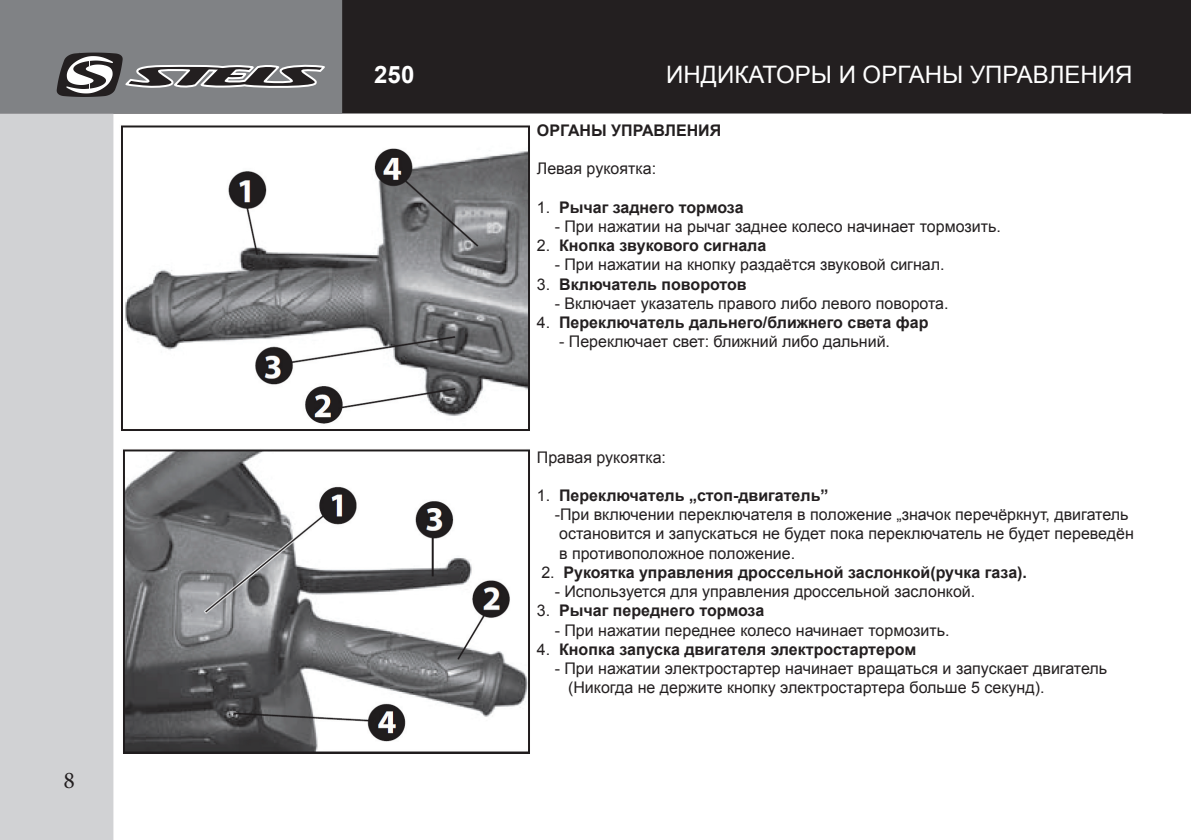
<style>
.page{position:relative;width:1191px;height:840px;background:#fff}
.page>*{position:absolute;margin:0;border:0;box-sizing:border-box;transform-origin:0 0}
.t1{font:24px "Arial";color:#fff}
.t2{font:700 24px "Arial";color:#fff}
.t3{font:24px "Minion Pro";color:#231f20}
.t4{font:16px "Arial";color:#231f20}
.t5{font:700 16px "Arial";color:#231f20}
.s1{font-weight:400}
</style>
<div class="page">
<div style="left:342px;top:0;width:820px;height:113px;background:#231f20"></div>
<div style="left:0;top:113px;width:113px;height:726px;background:#d1d2d4"></div>
<svg style="left:0;top:0;width:342px;height:113px;background:#7e8082"></svg>
<div style="left:1162px;top:0;width:29px;height:113px;background:#231f20"></div>
<img style="left:121px;top:125px;width:409px;height:306px">
<img style="left:123px;top:449px;width:407px;height:303px">
<p class="t3" style="left:64px;top:763px;width:13px">8</p>
<p class="t2" style="left:374px;top:59px;width:42px">250</p>
<p class="t1" style="left:666px;top:59px;width:467px">ИНДИКАТОРЫ И ОРГАНЫ УПРАВЛЕНИЯ</p>
<p class="t5" style="left:537px;top:120px;width:186px">ОРГАНЫ УПРАВЛЕНИЯ</p>
<p class="t4" style="left:537px;top:158px;width:121px">Левая рукоятка:</p>
<p class="t5" style="left:537px;top:196px;width:208px"><span class="s1">1.</span> Рычаг заднего тормоза</p>
<p class="t4" style="left:554px;top:216px;width:447px">- При нажатии на рычаг заднее колесо начинает тормозить.</p>
<p class="t5" style="left:537px;top:235px;width:231px"><span class="s1">2.</span> Кнопка звукового сигнала</p>
<p class="t4" style="left:554px;top:254px;width:391px">- При нажатии на кнопку раздаётся звуковой сигнал.</p>
<p class="t5" style="left:537px;top:273px;width:211px"><span class="s1">3.</span> Включатель поворотов</p>
<p class="t4" style="left:554px;top:292px;width:395px">- Включает указатель правого либо левого поворота.</p>
<p class="t5" style="left:537px;top:312px;width:393px"><span class="s1">4.</span> Переключатель дальнего/ближнего света фар</p>
<p class="t4" style="left:559px;top:331px;width:332px">- Переключает свет: ближний либо дальний.</p>
<p class="t4" style="left:537px;top:446px;width:131px">Правая рукоятка:</p>
<p class="t5" style="left:537px;top:484px;width:293px"><span class="s1">1.</span> Переключатель „стоп-двигатель”</p>
<p class="t4" style="left:554px;top:504px;width:575px">-При включении переключателя в положение „значок перечёркнут, двигатель</p>
<p class="t4" style="left:559px;top:523px;width:576px">остановится и запускаться не будет пока переключатель не будет переведён</p>
<p class="t4" style="left:559px;top:542px;width:237px">в противоположное положение.</p>
<p class="t5" style="left:541px;top:561px;width:487px"><span class="s1">2.</span> Рукоятка управления дроссельной заслонкой(ручка газа).</p>
<p class="t4" style="left:554px;top:580px;width:422px">- Используется для управления дроссельной заслонкой.</p>
<p class="t5" style="left:537px;top:600px;width:229px"><span class="s1">3.</span> Рычаг переднего тормоза</p>
<p class="t4" style="left:554px;top:619px;width:396px">- При нажатии переднее колесо начинает тормозить.</p>
<p class="t5" style="left:537px;top:638px;width:381px"><span class="s1">4.</span> Кнопка запуска двигателя электростартером</p>
<p class="t4" style="left:554px;top:657px;width:554px">- При нажатии электростартер начинает вращаться и запускает двигатель</p>
<p class="t4" style="left:568px;top:676px;width:478px">(Никогда не держите кнопку электростартера больше 5 секунд).</p>
</div>
